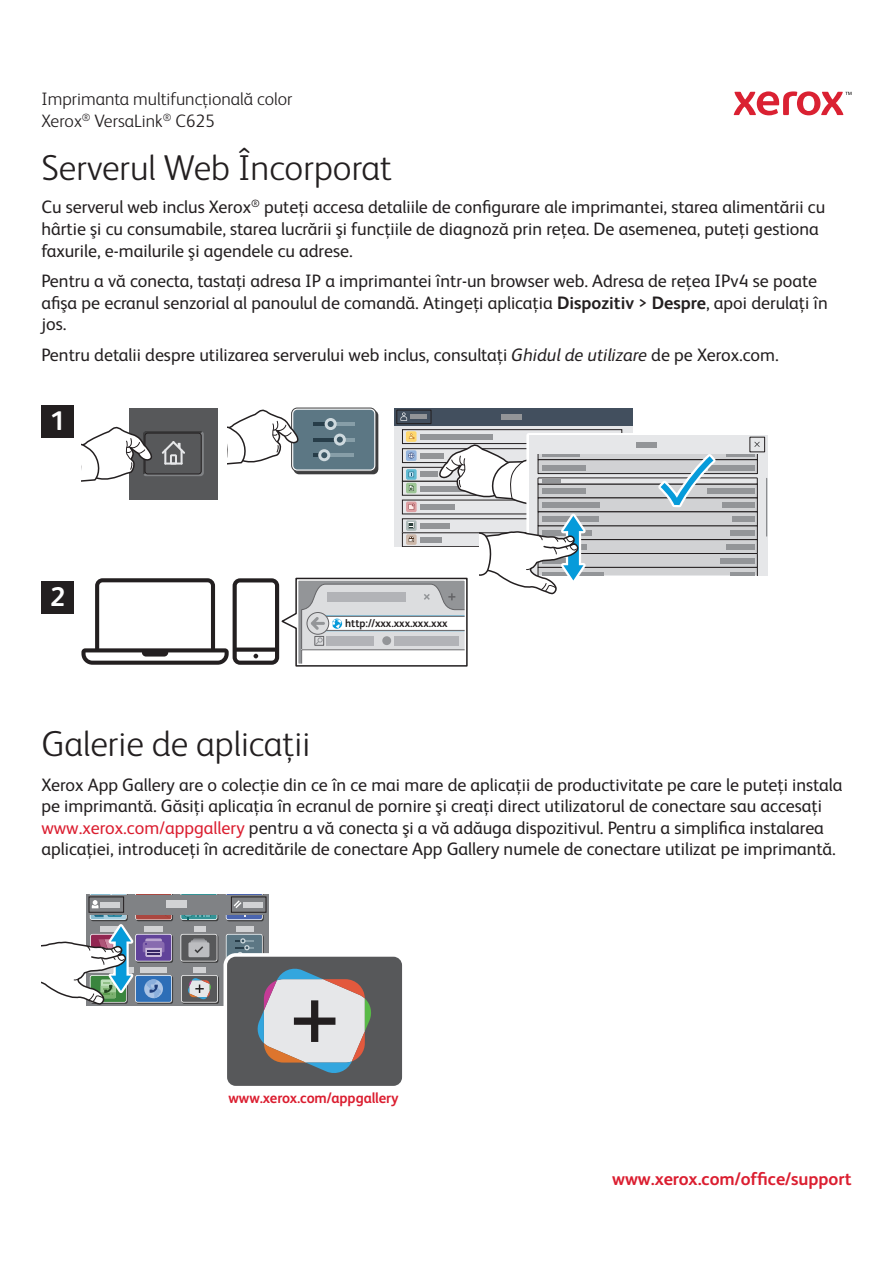
<style>
.page{position:relative;width:893px;height:1263px;background:#fff}
.page>*{position:absolute;margin:0;border:0;box-sizing:border-box;transform-origin:0 0}
.t1{font:300 36px "Xerox Sans";color:#231f20}
.t2{font:700 27px "Xerox Sans";color:#fff}
.t3{font:18px/21.6px "Xerox Sans";color:#231f20}
.t4{font:300 18px/21.6px "Xerox Sans";color:#231f20}
.t5{font:700 18px "Xerox Sans";color:#db1e30}
.t6{font:700 15px "Xerox Sans";letter-spacing:-.005em;color:#db1e30}
.t7{font:700 11.25px "Xerox Sans";color:#231f20;scale:.96 1}
.s1{font-weight:700}
.s2{font-style:italic}
.s3{color:#db1e30}
</style>
<div class="page">
<svg style="left:734px;top:91px;width:117px;height:24px"></svg>
<div style="left:86px;top:895px;width:182px;height:111px;background:#808285"></div>
<div style="left:194px;top:926px;width:12px;height:6px;background:#d1d2d4"></div>
<svg style="left:180px;top:915px;width:38px;height:6px"></svg>
<div style="left:227px;top:935px;width:37px;height:28px;background:#4d4d4f;border-radius:2px"></div>
<svg style="left:226px;top:934px;width:37px;height:27px"></svg>
<div style="left:227px;top:935px;width:35px;height:26px;background:#5c7784;border-radius:2px"></div>
<svg style="left:235px;top:938px;width:18px;height:15px"></svg>
<svg style="left:182px;top:976px;width:37px;height:28px"></svg>
<div style="left:181px;top:975px;width:37px;height:27px;background:#7d7e7f;border-radius:2px"></div>
<div style="left:182px;top:976px;width:35px;height:26px;background:#57585a;border-radius:2px"></div>
<svg style="left:188px;top:978px;width:23px;height:22px"></svg>
<div style="left:193px;top:967px;width:12px;height:5px;background:#d1d2d4"></div>
<svg style="left:181px;top:935px;width:37px;height:28px"></svg>
<div style="left:180px;top:934px;width:37px;height:27px;background:#b9babb;border-radius:2px"></div>
<div style="left:181px;top:935px;width:36px;height:26px;background:#57585a;border-radius:2px"></div>
<div style="left:193px;top:938px;width:12px;height:15px;background:#8a8c8f;border-radius:2px"></div>
<div style="left:191px;top:940px;width:16px;height:15px;background:#a8a9ad;border-radius:2px"></div>
<div style="left:188px;top:942px;width:21px;height:15px;background:#bcbdc0;border-radius:2px"></div>
<svg style="left:195px;top:946px;width:8px;height:7px"></svg>
<div style="left:236px;top:926px;width:18px;height:6px;background:#d1d2d4"></div>
<div style="left:166px;top:900px;width:21px;height:7px;background:#d1d2d4"></div>
<div style="left:231px;top:897px;width:35px;height:15px;border:1px solid #231f20"></div>
<svg style="left:226px;top:896px;width:38px;height:25px"></svg>
<svg style="left:41px;top:896px;width:132px;height:109px"></svg>
<div style="left:223px;top:953px;width:183px;height:136px;background:#fff;border-radius:12px"></div>
<div style="left:227px;top:957px;width:175px;height:129px;background:#57585a;border-radius:9px"></div>
<svg style="left:227px;top:966px;width:144px;height:110px"></svg>
<div style="left:394px;top:408px;width:239px;height:17px;background:#424f5e"></div>
<svg style="left:81px;top:409px;width:686px;height:258px"></svg>
<div style="left:41px;top:405px;width:33px;height:33px;background:#231f20"></div>
<div style="left:41px;top:581px;width:33px;height:32px;background:#231f20"></div>
<p class="t4" style="left:41px;top:88px;width:252px">Imprimanta multifuncţională color<br>Xerox<sup>®</sup> VersaLink<sup>®</sup> C625</p>
<h1 class="t1" style="left:41px;top:146px;width:352px">Serverul Web Încorporat</h1>
<p class="t3" style="left:41px;top:198px;width:785px">Cu serverul web inclus Xerox<sup>®</sup> puteţi accesa detaliile de configurare ale imprimantei, starea alimentării cu hârtie şi cu consumabile, starea lucrării şi funcţiile de diagnoză prin reţea. De asemenea, puteţi gestiona faxurile, e-mailurile şi agendele cu adrese.</p>
<p class="t3" style="left:41px;top:272px;width:788px">Pentru a vă conecta, tastaţi adresa IP a imprimantei într-un browser web. Adresa de reţea IPv4 se poate afişa pe ecranul senzorial al panoulul de comandă. Atingeţi aplicaţia <span class="s1">Dispozitiv</span> &gt; <span class="s1">Despre</span>, apoi derulaţi în jos.</p>
<p class="t3" style="left:41px;top:346px;width:739px">Pentru detalii despre utilizarea serverului web inclus, consultaţi <span class="s2">Ghidul de utilizare</span> de pe Xerox.com.</p>
<h2 class="t2" style="left:50px;top:408px;width:17px">1</h2>
<h2 class="t2" style="left:50px;top:584px;width:17px">2</h2>
<p class="t7" style="left:345px;top:618px;width:108px">http://xxx.xxx.xxx.xxx</p>
<h1 class="t1" style="left:41px;top:723px;width:270px">Galerie de aplicații</h1>
<p class="t3" style="left:41px;top:776px;width:803px">Xerox App Gallery are o colecţie din ce în ce mai mare de aplicaţii de productivitate pe care le puteţi instala pe imprimantă. Găsiţi aplicaţia în ecranul de pornire şi creaţi direct utilizatorul de conectare sau accesaţi <span class="s3">www.xerox.com/appgallery</span> pentru a vă conecta şi a vă adăuga dispozitivul. Pentru a simplifica instalarea aplicaţiei, introduceţi în acreditările de conectare App Gallery numele de conectare utilizat pe imprimantă.</p>
<p class="t6" style="left:229px;top:1091px;width:172px">www.xerox.com/appgallery</p>
<p class="t5" style="left:612px;top:1171px;width:241px">www.xerox.com/office/support</p>
</div>
